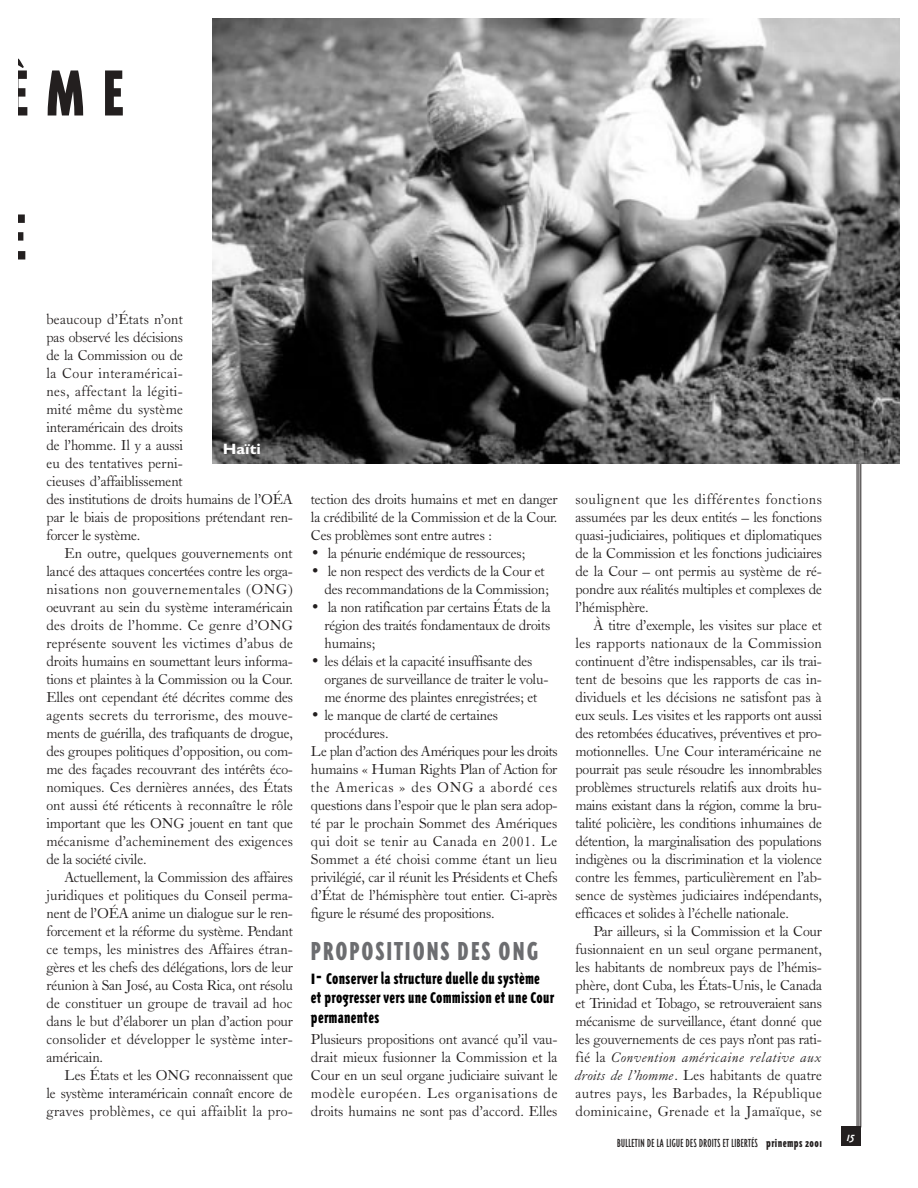
<style>
.page{position:relative;width:918px;height:1188px;background:#fff}
.page>*{position:absolute;margin:0;border:0;box-sizing:border-box;transform-origin:0 0}
.t1{font:900 75px/144px "Triplex Cond";color:#231f1f}
.t2{font:900 30px "Triplex Cond";letter-spacing:.07em;color:#6c6d70}
.t3{font:900 18px/19.5px "Triplex Cond";letter-spacing:.015em;color:#000}
.t4{font:15.3px/18px "Caslon Old Face BT";letter-spacing:-.015em;color:#231f1f;text-align:justify}
.t5{font:15.3px "Caslon Old Face BT";letter-spacing:.01em;color:#231f1f}
.t6{font:15.3px "Caslon Old Face BT";letter-spacing:.02em;color:#231f1f}
.t7{font:15.3px "Caslon Old Face BT";letter-spacing:.045em;color:#231f1f}
.t8{font:700 15px "Gill Sans";color:#fff;scale:1.1 1}
.t9{font:13.5px "Triplex Cond";letter-spacing:.025em;color:#231f1f}
.t10{font:italic 700 13.5px "Triplex";color:#fff;scale:.9 1}
.s1{font-size:22.5px}
.s2{font-style:italic}
.s3{font-weight:900;font-size:12.75px}
</style>
<div class="page">
<hr style="left:860px;top:60px;width:1px;height:1067px;background:#231f1f">
<hr style="left:859px;top:60px;width:1px;height:1067px;background:#231f1f">
<hr style="left:857px;top:60px;width:1px;height:1067px;background:#231f1f">
<div style="left:841px;top:1126px;width:20px;height:20px;background:#231f1f"></div>
<img style="left:212px;top:18px;width:688px;height:446px">
<h1 class="t1" style="left:5px;top:23px;width:120px">ÈME<br>E</h1>
<p class="t4" style="left:46px;top:311px;width:248px;text-align:left">beaucoup d’États n’ont<br>pas observé les décisions<br>de la Commission ou de<br>la Cour interaméricai-<br>nes, affectant la légiti-<br>mité même du système<br>interaméricain des droits<br>de l’homme. Il y a aussi<br>eu des tentatives perni-<br>cieuses d’affaiblissement<br>des institutions de droits humains de l’OÉA par le biais de propositions prétendant ren&shy;forcer le système.</p>
<p class="t4" style="left:46px;top:545px;width:248px;text-indent:18px">En outre, quelques gouvernements ont lancé des attaques concertées contre les orga&shy;nisations non gouvernementales (ONG) oeuvrant au sein du système interaméricain des droits de l’homme. Ce genre d’ONG représente souvent les victimes d’abus de droits humains en soumettant leurs informa&shy;tions et plaintes à la Commission ou la Cour.<br>Elles ont cependant été décrites comme des agents secrets du terrorisme, des mouve&shy;ments de guérilla, des trafiquants de drogue, des groupes politiques d’opposition, ou com&shy;me des façades recouvrant des intérêts éco&shy;nomiques. Ces dernières années, des États ont aussi été réticents à reconnaître le rôle important que les ONG jouent en tant que mécanisme d’acheminement des exigences de la société civile.</p>
<p class="t4" style="left:46px;top:869px;width:248px;text-indent:18px">Actuellement, la Commission des affaires juridiques et politiques du Conseil perma&shy;nent de l’OÉA anime un dialogue sur le ren&shy;forcement et la réforme du système. Pendant ce temps, les ministres des Affaires étran&shy;gères et les chefs des délégations, lors de leur réunion à San José, au Costa Rica, ont résolu de constituer un groupe de travail ad hoc dans le but d’élaborer un plan d’action pour consolider et développer le système inter&shy;américain.</p>
<p class="t4" style="left:46px;top:1067px;width:248px;text-indent:18px">Les États et les ONG reconnaissent que le système interaméricain connaît encore de graves problèmes, ce qui affaiblit la pro-</p>
<p class="t8" style="left:223px;top:443px;width:36px">Haïti</p>
<p class="t4" style="left:311px;top:491px;width:248px">tection des droits humains et met en danger la crédibilité de la Commission et de la Cour.<br>Ces problèmes sont entre autres :</p>
<p class="t4" style="left:311px;top:545px;width:216px">• la pénurie endémique de ressources;</p>
<p class="t4" style="left:324px;top:563px;width:226px;text-indent:-13px">• le non respect des verdicts de la Cour et des recommandations de la Commission;</p>
<p class="t4" style="left:324px;top:599px;width:228px;text-indent:-13px">• la non ratification par certains États de la région des traités fondamentaux de droits humains;</p>
<p class="t4" style="left:324px;top:653px;width:225px;text-align:left;text-indent:-13px">• les délais et la capacité insuffisante des organes de surveillance de traiter le volu&shy;me énorme des plaintes enregistrées; et</p>
<p class="t4" style="left:311px;top:707px;width:188px">• le manque de clarté de certaines</p>
<p class="t4" style="left:324px;top:725px;width:66px">procédures.</p>
<p class="t4" style="left:311px;top:743px;width:248px">Le plan d’action des Amériques pour les droits</p>
<p class="t4" style="left:311px;top:761px;width:248px">humains « Human Rights Plan of Action for</p>
<p class="t7" style="left:311px;top:781px;width:248px">the Americas » des ONG a abordé ces</p>
<p class="t4" style="left:311px;top:797px;width:248px">questions dans l’espoir que le plan sera adop-</p>
<p class="t4" style="left:311px;top:815px;width:248px">té par le prochain Sommet des Amériques</p>
<p class="t6" style="left:311px;top:835px;width:248px">qui doit se tenir au Canada en 2001. Le</p>
<p class="t5" style="left:311px;top:853px;width:248px">Sommet a été choisi comme étant un lieu</p>
<p class="t4" style="left:311px;top:869px;width:248px">privilégié, car il réunit les Présidents et Chefs</p>
<p class="t4" style="left:311px;top:887px;width:248px">d’État de l’hémisphère tout entier. Ci-après</p>
<p class="t4" style="left:311px;top:905px;width:185px">figure le résumé des propositions.</p>
<h2 class="t2" style="left:311px;top:939px;width:229px">PROPOSITIONS DES ONG</h2>
<p class="t3" style="left:311px;top:969px;width:245px"><span class="s1">1-</span> Conserver la structure duelle du système et progresser vers une Commission et une Cour permanentes</p>
<p class="t4" style="left:311px;top:1031px;width:248px">Plusieurs propositions ont avancé qu’il vau&shy;drait mieux fusionner la Commission et la Cour en un seul organe judiciaire suivant le modèle européen. Les organisations de droits humains ne sont pas d’accord. Elles</p>
<p class="t4" style="left:576px;top:491px;width:248px">soulignent que les différentes fonctions assumées par les deux entités _ les fonctions quasi-judiciaires, politiques et diplomatiques de la Commission et les fonctions judiciaires de la Cour _ ont permis au système de ré&shy;pondre aux réalités multiples et complexes de l’hémisphère.</p>
<p class="t4" style="left:576px;top:617px;width:248px;text-indent:18px">À titre d’exemple, les visites sur place et les rapports nationaux de la Commission continuent d’être indispensables, car ils trai&shy;tent de besoins que les rapports de cas in&shy;dividuels et les décisions ne satisfont pas à eux seuls. Les visites et les rapports ont aussi des retombées éducatives, préventives et pro&shy;motionnelles. Une Cour interaméricaine ne pourrait pas seule résoudre les innombrables problèmes structurels relatifs aux droits hu&shy;mains existant dans la région, comme la bru&shy;talité policière, les conditions inhumaines de détention, la marginalisation des populations indigènes ou la discrimination et la violence contre les femmes, particulièrement en l’ab&shy;sence de systèmes judiciaires indépendants, efficaces et solides à l’échelle nationale.</p>
<p class="t4" style="left:576px;top:923px;width:248px;text-indent:18px">Par ailleurs, si la Commission et la Cour fusionnaient en un seul organe permanent, les habitants de nombreux pays de l’hémis&shy;phère, dont Cuba, les États-Unis, le Canada et Trinidad et Tobago, se retrouveraient sans mécanisme de surveillance, étant donné que les gouvernements de ces pays n’ont pas rati&shy;fié la <span class="s2">Convention américaine relative aux droits de l’homme</span>. Les habitants de quatre autres pays, les Barbades, la République dominicaine, Grenade et la Jamaïque, se</p>
<p class="t9" style="left:617px;top:1137px;width:206px">BULLETIN DE LA LIGUE DES DROITS ET LIBERTÉS <span class="s3">prinemps 2001</span></p>
<p class="t10" style="left:847px;top:1131px;width:10px">15</p>
</div>
